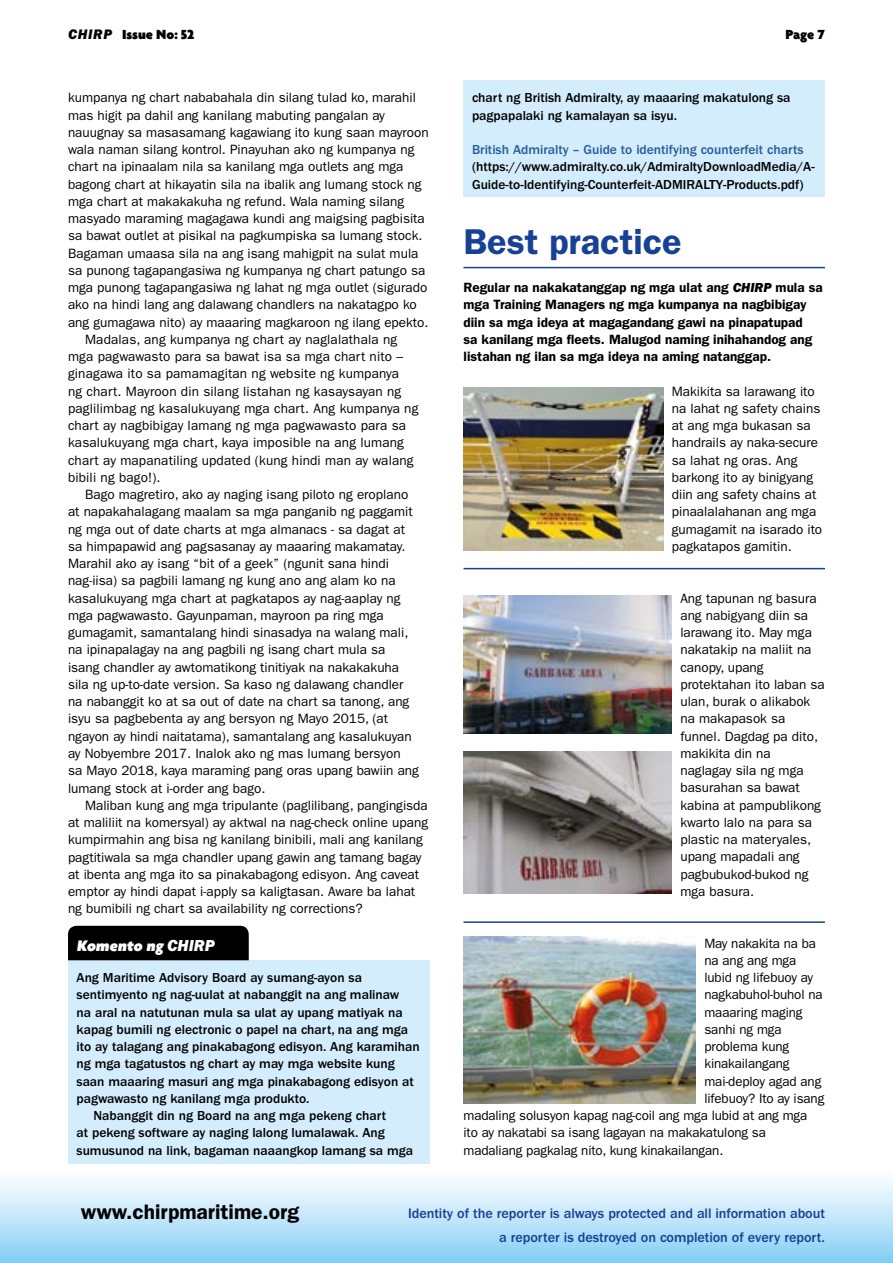
<style>
.page{position:relative;width:893px;height:1263px;background:#fff}
.page>*{position:absolute;margin:0;border:0;box-sizing:border-box;transform-origin:0 0}
.t1{font:600 36px "ITC Franklin Gothic Std";color:#164194}
.t2{font:600 21px "ITC Franklin Gothic Std";color:#000}
.t3{font:900 16.5px "Agenda";color:#fff}
.t4{font:500 14.25px/24px "ITC Franklin Gothic Std";letter-spacing:-.005em;color:#164194;text-align:right}
.t5{font:900 14.25px "Agenda";color:#000}
.t6{font:13.5px/17.2px "ITC Franklin Gothic Std";color:#000}
.t7{font:500 13.5px/17.2px "ITC Franklin Gothic Std";color:#000}
.t8{font:600 13.5px/17.2px "ITC Franklin Gothic Std";color:#000}
.t9{font:500 13.5px "ITC Franklin Gothic Std";color:#275b9b}
.s1{font-family:"ITC Franklin Gothic Std Hvy It";font-weight:400}
</style>
<div class="page">
<div style="left:0;top:1169px;width:893px;height:94px;background:linear-gradient(to bottom,#fff,#84cff5)"></div>
<div style="left:68px;top:960px;width:361px;height:151px;background:#d4edfc"></div>
<div style="left:68px;top:1098px;width:361px;height:65px;background:#d4edfc"></div>
<div style="left:68px;top:926px;width:181px;height:34px;background:#000"></div>
<div style="left:463px;top:80px;width:362px;height:48px;background:#d4edfc"></div>
<div style="left:463px;top:115px;width:362px;height:30px;background:#d4edfc"></div>
<div style="left:463px;top:132px;width:362px;height:31px;background:#d4edfc"></div>
<div style="left:463px;top:149px;width:362px;height:48px;background:#d4edfc"></div>
<hr style="left:463px;top:267px;width:362px;height:1px;background:#164194">
<hr style="left:463px;top:568px;width:362px;height:1px;background:#164194">
<hr style="left:463px;top:921px;width:362px;height:2px;background:#164194">
<img style="left:463px;top:388px;width:200px;height:163px">
<img style="left:463px;top:596px;width:209px;height:138px">
<img style="left:463px;top:751px;width:209px;height:143px">
<img style="left:463px;top:936px;width:233px;height:167px">
<p class="t5" style="left:68px;top:26px;width:128px"><span class="s1">CHIRP</span> Issue No: 52</p>
<p class="t5" style="left:785px;top:26px;width:41px">Page 7</p>
<p class="t6" style="left:68px;top:89px;width:349px">kumpanya ng chart nababahala din silang tulad ko, marahil</p>
<p class="t6" style="left:68px;top:106px;width:318px">mas higit pa dahil ang kanilang mabuting pangalan ay</p>
<p class="t6" style="left:68px;top:124px;width:362px">nauugnay sa masasamang kagawiang ito kung saan mayroon</p>
<p class="t6" style="left:68px;top:141px;width:348px">wala naman silang kontrol. Pinayuhan ako ng kumpanya ng</p>
<p class="t6" style="left:68px;top:158px;width:337px">chart na ipinaalam nila sa kanilang mga outlets ang mga</p>
<p class="t6" style="left:68px;top:175px;width:355px">bagong chart at hikayatin sila na ibalik ang lumang stock ng</p>
<p class="t6" style="left:68px;top:193px;width:338px">mga chart at makakakuha ng refund. Wala naming silang</p>
<p class="t6" style="left:68px;top:210px;width:358px">masyado maraming magagawa kundi ang maigsing pagbisita</p>
<p class="t6" style="left:68px;top:227px;width:356px">sa bawat outlet at pisikal na pagkumpiska sa lumang stock.</p>
<p class="t6" style="left:68px;top:244px;width:352px">Bagaman umaasa sila na ang isang mahigpit na sulat mula</p>
<p class="t6" style="left:68px;top:262px;width:359px">sa punong tagapangasiwa ng kumpanya ng chart patungo sa</p>
<p class="t6" style="left:68px;top:279px;width:361px">mga punong tagapangasiwa ng lahat ng mga outlet (sigurado</p>
<p class="t6" style="left:68px;top:296px;width:350px">ako na hindi lang ang dalawang chandlers na nakatagpo ko</p>
<p class="t6" style="left:68px;top:313px;width:362px">ang gumagawa nito) ay maaaring magkaroon ng ilang epekto.</p>
<p class="t6" style="left:85px;top:331px;width:314px">Madalas, ang kumpanya ng chart ay naglalathala ng</p>
<p class="t6" style="left:68px;top:348px;width:337px">mga pagwawasto para sa bawat isa sa mga chart nito –</p>
<p class="t6" style="left:68px;top:365px;width:333px">ginagawa ito sa pamamagitan ng website ng kumpanya</p>
<p class="t6" style="left:68px;top:382px;width:335px">ng chart. Mayroon din silang listahan ng kasaysayan ng</p>
<p class="t6" style="left:68px;top:400px;width:352px">paglilimbag ng kasalukuyang mga chart. Ang kumpanya ng</p>
<p class="t6" style="left:68px;top:417px;width:340px">chart ay nagbibigay lamang ng mga pagwawasto para sa</p>
<p class="t6" style="left:68px;top:434px;width:337px">kasalukuyang mga chart, kaya imposible na ang lumang</p>
<p class="t6" style="left:68px;top:451px;width:347px">chart ay mapanatiling updated (kung hindi man ay walang</p>
<p class="t6" style="left:68px;top:469px;width:94px">bibili ng bago!).</p>
<p class="t6" style="left:85px;top:486px;width:325px">Bago magretiro, ako ay naging isang piloto ng eroplano</p>
<p class="t6" style="left:68px;top:503px;width:346px">at napakahalagang maalam sa mga panganib ng paggamit</p>
<p class="t6" style="left:68px;top:521px;width:339px">ng mga out of date charts at mga almanacs - sa dagat at</p>
<p class="t6" style="left:68px;top:538px;width:339px">sa himpapawid ang pagsasanay ay maaaring makamatay.</p>
<p class="t6" style="left:68px;top:555px;width:322px">Marahil ako ay isang “bit of a geek” (ngunit sana hindi</p>
<p class="t6" style="left:68px;top:572px;width:329px">nag-iisa) sa pagbili lamang ng kung ano ang alam ko na</p>
<p class="t6" style="left:68px;top:590px;width:334px">kasalukuyang mga chart at pagkatapos ay nag-aaplay ng</p>
<p class="t6" style="left:68px;top:607px;width:317px">mga pagwawasto. Gayunpaman, mayroon pa ring mga</p>
<p class="t6" style="left:68px;top:624px;width:342px">gumagamit, samantalang hindi sinasadya na walang mali,</p>
<p class="t6" style="left:68px;top:641px;width:319px">na ipinapalagay na ang pagbili ng isang chart mula sa</p>
<p class="t6" style="left:68px;top:659px;width:333px">isang chandler ay awtomatikong tinitiyak na nakakakuha</p>
<p class="t6" style="left:68px;top:676px;width:337px">sila ng up-to-date version. Sa kaso ng dalawang chandler</p>
<p class="t6" style="left:68px;top:693px;width:343px">na nabanggit ko at sa out of date na chart sa tanong, ang</p>
<p class="t6" style="left:68px;top:710px;width:322px">isyu sa pagbebenta ay ang bersyon ng Mayo 2015, (at</p>
<p class="t6" style="left:68px;top:728px;width:345px">ngayon ay hindi naitatama), samantalang ang kasalukuyan</p>
<p class="t6" style="left:68px;top:745px;width:334px">ay Nobyembre 2017. Inalok ako ng mas lumang bersyon</p>
<p class="t6" style="left:68px;top:762px;width:352px">sa Mayo 2018, kaya maraming pang oras upang bawiin ang</p>
<p class="t6" style="left:68px;top:779px;width:199px">lumang stock at i-order ang bago.</p>
<p class="t6" style="left:85px;top:797px;width:344px">Maliban kung ang mga tripulante (paglilibang, pangingisda</p>
<p class="t6" style="left:68px;top:814px;width:362px">at maliliit na komersyal) ay aktwal na nag-check online upang</p>
<p class="t6" style="left:68px;top:831px;width:356px">kumpirmahin ang bisa ng kanilang binibili, mali ang kanilang</p>
<p class="t6" style="left:68px;top:848px;width:355px">pagtitiwala sa mga chandler upang gawin ang tamang bagay</p>
<p class="t6" style="left:68px;top:866px;width:353px">at ibenta ang mga ito sa pinakabagong edisyon. Ang caveat</p>
<p class="t6" style="left:68px;top:883px;width:349px">emptor ay hindi dapat i-apply sa kaligtasan. Aware ba lahat</p>
<p class="t6" style="left:68px;top:900px;width:296px">ng bumibili ng chart sa availability ng corrections?</p>
<p class="t3" style="left:77px;top:935px;width:140px">Komento ng <span class="s1">CHIR P</span></p>
<p class="t7" style="left:77px;top:969px;width:287px">Ang Maritime Advisory Board ay sumang-ayon sa</p>
<p class="t7" style="left:77px;top:986px;width:324px">sentimyento ng nag-uulat at nabanggit na ang malinaw</p>
<p class="t7" style="left:77px;top:1004px;width:328px">na aral na natutunan mula sa ulat ay upang matiyak na</p>
<p class="t7" style="left:77px;top:1021px;width:333px">kapag bumili ng electronic o papel na chart, na ang mga</p>
<p class="t7" style="left:77px;top:1038px;width:345px">ito ay talagang ang pinakabagong edisyon. Ang karamihan</p>
<p class="t7" style="left:77px;top:1055px;width:320px">ng mga tagatustos ng chart ay may mga website kung</p>
<p class="t7" style="left:77px;top:1073px;width:339px">saan maaaring masuri ang mga pinakabagong edisyon at</p>
<p class="t7" style="left:77px;top:1090px;width:235px">pagwawasto ng kanilang mga produkto.</p>
<p class="t7" style="left:94px;top:1107px;width:294px">Nabanggit din ng Board na ang mga pekeng chart</p>
<p class="t7" style="left:77px;top:1124px;width:310px">at pekeng software ay naging lalong lumalawak. Ang</p>
<p class="t7" style="left:77px;top:1142px;width:338px">sumusunod na link, bagaman naaangkop lamang sa mga</p>
<p class="t7" style="left:472px;top:89px;width:320px">chart ng British Admiralty, ay maaaring makatulong sa pagpapalaki ng kamalayan sa isyu.</p>
<p class="t9" style="left:472px;top:142px;width:333px">British Admiralty – Guide to identifying counterfeit charts</p>
<p class="t7" style="left:472px;top:158px;width:344px">(https://www.admiralty.co.uk/AdmiraltyDownloadMedia/A-<br>Guide-to-Identifying-Counterfeit-ADMIRALTY-Products.pdf)</p>
<h1 class="t1" style="left:463px;top:220px;width:220px">Best practice</h1>
<p class="t8" style="left:463px;top:279px;width:361px">Regular na nakakatanggap ng mga ulat ang <span class="s1">CHIRP</span> mula sa mga Training Managers ng mga kumpanya na nagbibigay diin sa mga ideya at magagandang gawi na pinapatupad<br>sa kanilang mga fleets. Malugod naming inihahandog ang listahan ng ilan sa mga ideya na aming natanggap.</p>
<p class="t6" style="left:672px;top:382px;width:152px">Makikita sa larawang ito na lahat ng safety chains at ang mga bukasan sa handrails ay naka-secure sa lahat ng oras. Ang barkong ito ay binigyang diin ang safety chains at pinaalalahanan ang mga gumagamit na isarado ito pagkatapos gamitin.</p>
<p class="t6" style="left:680px;top:589px;width:146px">Ang tapunan ng basura ang nabigyang diin sa larawang ito. May mga nakatakip na maliit na canopy, upang protektahan ito laban sa ulan, burak o alikabok na makapasok sa funnel. Dagdag pa dito, makikita din na naglagay sila ng mga basurahan sa bawat kabina at pampublikong kwarto lalo na para sa plastic na materyales, upang mapadali ang pagbubukod-bukod ng mga basura.</p>
<p class="t6" style="left:704px;top:934px;width:113px">May nakakita na ba</p>
<p class="t6" style="left:704px;top:952px;width:93px">na ang ang mga</p>
<p class="t6" style="left:704px;top:969px;width:110px">lubid ng lifebuoy ay</p>
<p class="t6" style="left:704px;top:986px;width:120px">nagkabuhol-buhol na</p>
<p class="t6" style="left:704px;top:1003px;width:100px">maaaring maging</p>
<p class="t6" style="left:704px;top:1021px;width:79px">sanhi ng mga</p>
<p class="t6" style="left:704px;top:1038px;width:86px">problema kung</p>
<p class="t6" style="left:704px;top:1055px;width:87px">kinakailangang</p>
<p class="t6" style="left:704px;top:1072px;width:118px">mai-deploy agad ang</p>
<p class="t6" style="left:704px;top:1090px;width:121px">lifebuoy? Ito ay isang</p>
<p class="t6" style="left:463px;top:1107px;width:345px">madaling solusyon kapag nag-coil ang mga lubid at ang mga</p>
<p class="t6" style="left:463px;top:1124px;width:304px">ito ay nakatabi sa isang lagayan na makakatulong sa</p>
<p class="t6" style="left:463px;top:1141px;width:261px">madaliang pagkalag nito, kung kinakailangan.</p>
<h2 class="t2" style="left:81px;top:1200px;width:220px">www.chirpmaritime.org</h2>
<p class="t4" style="left:408px;top:1201px;width:418px">Identity of the reporter is always protected and all information about a reporter is destroyed on completion of every report.</p>
</div>
